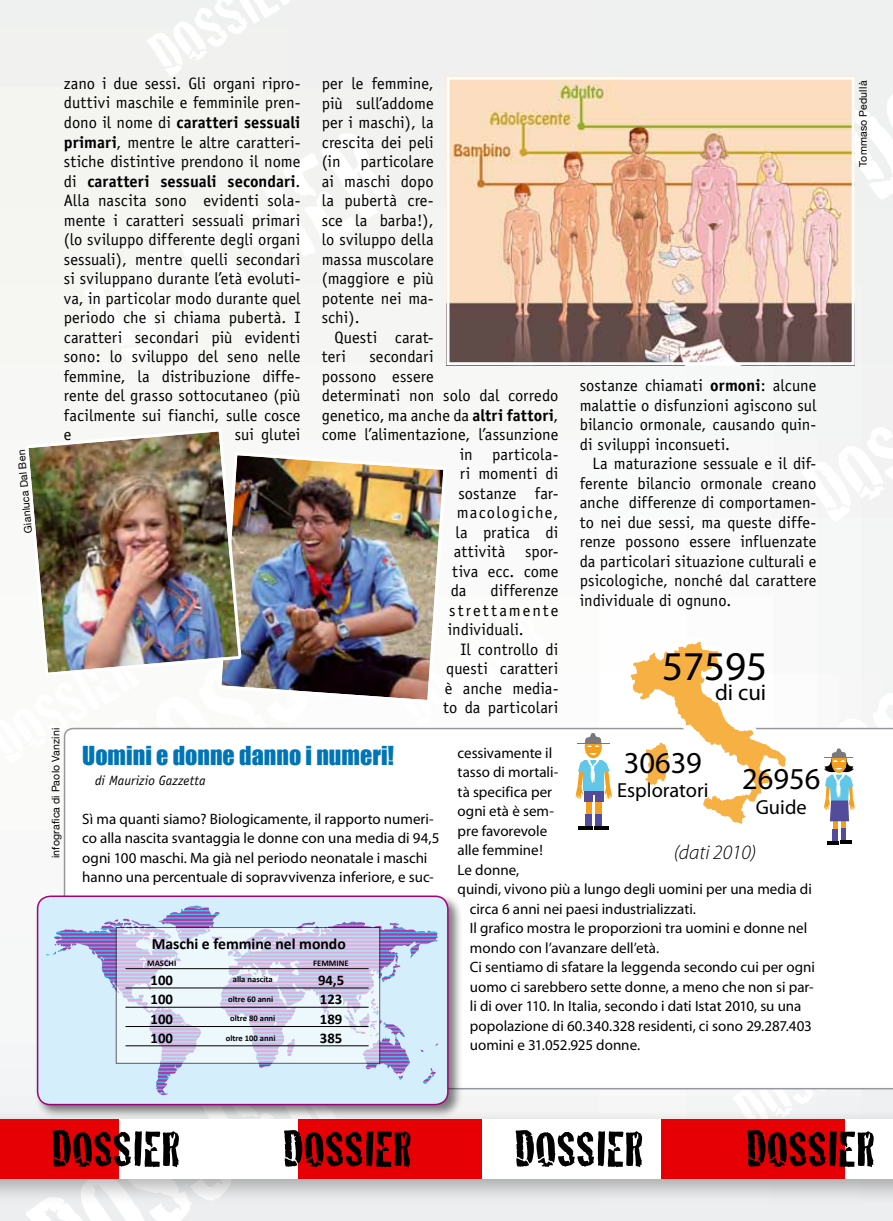
<style>
.page{position:relative;width:893px;height:1221px;background:#fff}
.page>*{position:absolute;margin:0;border:0;box-sizing:border-box;transform-origin:0 0}
.t1{font:700 40.95px "Calibri";color:#000}
.t2{font:700 30.45px "Calibri";color:#000}
.t3{font:24px "Impact";color:#0074b5}
.t4{font:700 22.8px "Calibri";color:#000}
.t5{font:700 20.4px/16.8px "Calibri";color:#000}
.t6{font:italic 300 20.4px "Myriad Pro";color:#000}
.t7{font:16.5px/19.5px "Officina Sans";color:#000;text-align:justify}
.t8{font:16.5px "Officina Sans";letter-spacing:.075em;color:#000}
.t9{font:700 15.75px "Calibri";color:#000}
.t10{font:15px/19.5px "Myriad";color:#000}
.t11{font:700 14.7px/19.2px "Calibri";color:#000;text-align:justify}
.t12{font:italic 13.5px "Officina Sans";letter-spacing:.005em;color:#000}
.t13{font:10.5px "Helvetica Neue";letter-spacing:.02em;color:#000}
.t14{font:700 8.55px "Calibri";color:#000}
.s1{font-weight:700}
</style>
<div class="page">
<div style="left:0;top:0;width:893px;height:1220px;background:#f6f6f5"></div>
<div style="left:0;top:1108px;width:893px;height:96px;background:#000;opacity:.3"></div>
<div style="left:0;top:1118px;width:893px;height:60px;background:#fff"></div>
<div style="left:0;top:1118px;width:119px;height:60px;background:#e60005"></div>
<div style="left:299px;top:1118px;width:183px;height:60px;background:#e60005"></div>
<div style="left:662px;top:1118px;width:183px;height:60px;background:#e60005"></div>
<svg style="left:516px;top:1130px;width:126px;height:37px"></svg>
<svg style="left:732px;top:1089px;width:152px;height:78px"></svg>
<div style="left:64px;top:727px;width:829px;height:362px;background:#fff"></div>
<div style="left:35px;top:893px;width:428px;height:226px;background:#000;opacity:.5"></div>
<div style="left:38px;top:896px;width:410px;height:208px;background:#d4eefb;border-radius:13px"></div>
<svg style="left:26px;top:905px;width:412px;height:299px"></svg>
<svg style="left:47px;top:905px;width:391px;height:189px"></svg>
<svg style="left:118px;top:929px;width:260px;height:132px;background:#dadbee"></svg>
<hr style="left:125px;top:968px;width:244px;height:1px;background:#000">
<hr style="left:125px;top:987px;width:244px;height:1px;background:#000">
<hr style="left:125px;top:1006px;width:244px;height:1px;background:#000">
<hr style="left:125px;top:1026px;width:244px;height:1px;background:#000">
<hr style="left:125px;top:1045px;width:244px;height:1px;background:#000">
<div style="left:37px;top:895px;width:412px;height:210px;border:2px solid #a4007c;border-radius:13px"></div>
<div style="left:586px;top:799px;width:6px;height:15px;background:#f4a01d"></div>
<div style="left:596px;top:799px;width:6px;height:15px;background:#f4a01d"></div>
<div style="left:584px;top:788px;width:9px;height:13px;background:#534c9c"></div>
<div style="left:595px;top:788px;width:8px;height:13px;background:#534c9c"></div>
<div style="left:585px;top:814px;width:7px;height:14px;background:#534c9c"></div>
<div style="left:595px;top:814px;width:7px;height:14px;background:#534c9c"></div>
<hr style="left:595px;top:826px;width:14px;height:3px;background:#000">
<hr style="left:579px;top:826px;width:14px;height:3px;background:#000">
<svg style="left:576px;top:733px;width:36px;height:65px"></svg>
<svg style="left:621px;top:642px;width:272px;height:225px"></svg>
<img style="left:450px;top:81px;width:401px;height:280px">
<div style="left:446px;top:77px;width:409px;height:288px;border:3px solid #fff"></div>
<img style="left:217px;top:455px;width:231px;height:318px">
<img style="left:28px;top:431px;width:215px;height:243px">
<p class="t13" style="left:19px;top:534px;width:85px;rotate:-95deg">Gianluca Dal Ben</p>
<p class="t7" style="left:64px;top:74px;width:238px">zano i due sessi. Gli organi ripro&shy;duttivi maschile e femminile pren&shy;dono il nome di <span class="s1">caratteri sessuali primari</span>, mentre le altre caratteri&shy;stiche distintive prendono il nome di <span class="s1">caratteri sessuali secondari</span>.<br>Alla nascita sono evidenti sola&shy;mente i caratteri sessuali primari (lo sviluppo differente degli organi sessuali), mentre quelli secondari si sviluppano durante l’età evoluti&shy;va, in particolar modo durante quel periodo che si chiama pubertà. I caratteri secondari più evidenti sono: lo sviluppo del seno nelle femmine, la distribuzione diffe&shy;rente del grasso sottocutaneo (più facilmente sui fianchi, sulle cosce e</p>
<p class="t7" style="left:235px;top:425px;width:67px">sui glutei</p>
<p class="t7" style="left:322px;top:74px;width:114px">per le femmine, più sull’addome per i maschi), la crescita dei peli (in particolare ai maschi dopo la pubertà cre&shy;sce la barba!), lo sviluppo della massa muscolare (maggiore e più potente nei ma&shy;schi).</p>
<p class="t7" style="left:322px;top:327px;width:113px;text-indent:13px">Questi carat&shy;teri</p>
<p class="t7" style="left:369px;top:347px;width:66px">secondari</p>
<p class="t7" style="left:322px;top:366px;width:113px">possono essere</p>
<p class="t7" style="left:322px;top:386px;width:238px">determinati non solo dal corredo</p>
<p class="t7" style="left:322px;top:405px;width:238px">genetico, ma anche da <span class="s1">altri fattori</span>,</p>
<p class="t7" style="left:322px;top:425px;width:238px">come l’alimentazione, l’assunzione</p>
<p class="t7" style="left:460px;top:444px;width:100px">in particola-</p>
<p class="t7" style="left:460px;top:464px;width:100px">ri momenti di</p>
<p class="t7" style="left:458px;top:483px;width:102px">sostanze far-</p>
<p class="t8" style="left:457px;top:503px;width:103px">macologiche,</p>
<p class="t7" style="left:455px;top:522px;width:105px">la pratica di</p>
<p class="t7" style="left:454px;top:542px;width:106px">attività spor-</p>
<p class="t7" style="left:452px;top:561px;width:108px">tiva ecc. come</p>
<p class="t7" style="left:451px;top:581px;width:17px">da</p>
<p class="t7" style="left:448px;top:581px;width:112px;text-indent:43px">differenze strettamente individuali.</p>
<p class="t7" style="left:443px;top:639px;width:117px;text-indent:17px">Il controllo di questi caratteri è anche media&shy;to da particolari</p>
<p class="t7" style="left:580px;top:376px;width:238px">sostanze chiamati <span class="s1">ormoni</span>: alcune malattie o disfunzioni agiscono sul bilancio ormonale, causando quin&shy;di sviluppi inconsueti.</p>
<p class="t7" style="left:580px;top:454px;width:238px;text-indent:13px">La maturazione sessuale e il dif&shy;ferente bilancio ormonale creano anche differenze di comportamen&shy;to nei due sessi, ma queste diffe&shy;renze possono essere influenzate da particolari situazione culturali e psicologiche, nonché dal carattere individuale di ognuno.</p>
<h1 class="t1" style="left:662px;top:640px;width:107px">57595</h1>
<h3 class="t4" style="left:715px;top:678px;width:53px">di cui</h3>
<p class="t13" style="left:47px;top:858px;width:132px;rotate:-90deg">infografica di Paolo Vanzini</p>
<h3 class="t3" style="left:82px;top:737px;width:313px">Uomini e donne danno i numeri!</h3>
<p class="t12" style="left:95px;top:772px;width:112px">di Maurizio Gazzetta</p>
<p class="t10" style="left:82px;top:809px;width:359px">Sì ma quanti siamo? Biologicamente, il rapporto numeri&shy;co alla nascita svantaggia le donne con una media di 94,5 ogni 100 maschi. Ma già nel periodo neonatale i maschi hanno una percentuale di sopravvivenza inferiore, e suc-</p>
<p class="t9" style="left:152px;top:934px;width:196px">Maschi e femmine nel mondo</p>
<p class="t14" style="left:147px;top:957px;width:31px">MASCHI</p>
<p class="t11" style="left:151px;top:970px;width:24px">100<br>100<br>100<br>100</p>
<p class="t11" style="left:318px;top:970px;width:28px;text-align:left">94,5<br>123<br>189<br>385</p>
<p class="t14" style="left:313px;top:957px;width:37px">FEMMINE</p>
<p class="t14" style="left:233px;top:974px;width:41px">alla nascita</p>
<p class="t14" style="left:228px;top:993px;width:47px">oltre 60 anni</p>
<p class="t14" style="left:230px;top:1013px;width:47px">oltre 80 anni</p>
<p class="t14" style="left:226px;top:1032px;width:51px">oltre 100 anni</p>
<p class="t10" style="left:458px;top:743px;width:96px">cessivamente il</p>
<p class="t10" style="left:458px;top:763px;width:102px">tasso di mortali-</p>
<p class="t10" style="left:458px;top:782px;width:96px">tà specifica per</p>
<p class="t10" style="left:458px;top:802px;width:98px">ogni età è sem-</p>
<p class="t10" style="left:458px;top:821px;width:91px">pre favorevole</p>
<p class="t10" style="left:458px;top:841px;width:87px">alle femmine!</p>
<p class="t10" style="left:458px;top:860px;width:63px">Le donne,</p>
<p class="t10" style="left:458px;top:880px;width:356px">quindi, vivono più a lungo degli uomini per una media di</p>
<p class="t10" style="left:470px;top:899px;width:228px">circa 6 anni nei paesi industrializzati.</p>
<p class="t10" style="left:470px;top:919px;width:339px">Il grafico mostra le proporzioni tra uomini e donne nel</p>
<p class="t10" style="left:470px;top:938px;width:191px">mondo con l’avanzare dell’età.</p>
<p class="t10" style="left:470px;top:958px;width:347px">Ci sentiamo di sfatare la leggenda secondo cui per ogni</p>
<p class="t10" style="left:470px;top:977px;width:345px">uomo ci sarebbero sette donne, a meno che non si par-</p>
<p class="t10" style="left:470px;top:997px;width:333px">li di over 110. In Italia, secondo i dati Istat 2010, su una</p>
<p class="t10" style="left:470px;top:1016px;width:343px">popolazione di 60.340.328 residenti, ci sono 29.287.403</p>
<p class="t10" style="left:470px;top:1036px;width:172px">uomini e 31.052.925 donne.</p>
<h2 class="t2" style="left:624px;top:743px;width:80px">30639</h2>
<p class="t5" style="left:756px;top:781px;width:66px;text-indent:-139px">Esploratori <sup>26956<br></sup>Guide</p>
<p class="t6" style="left:674px;top:841px;width:84px">(dati 2010)</p>
<p class="t13" style="left:854px;top:167px;width:88px;rotate:-90deg">Tommaso Pedullà</p>
</div>
